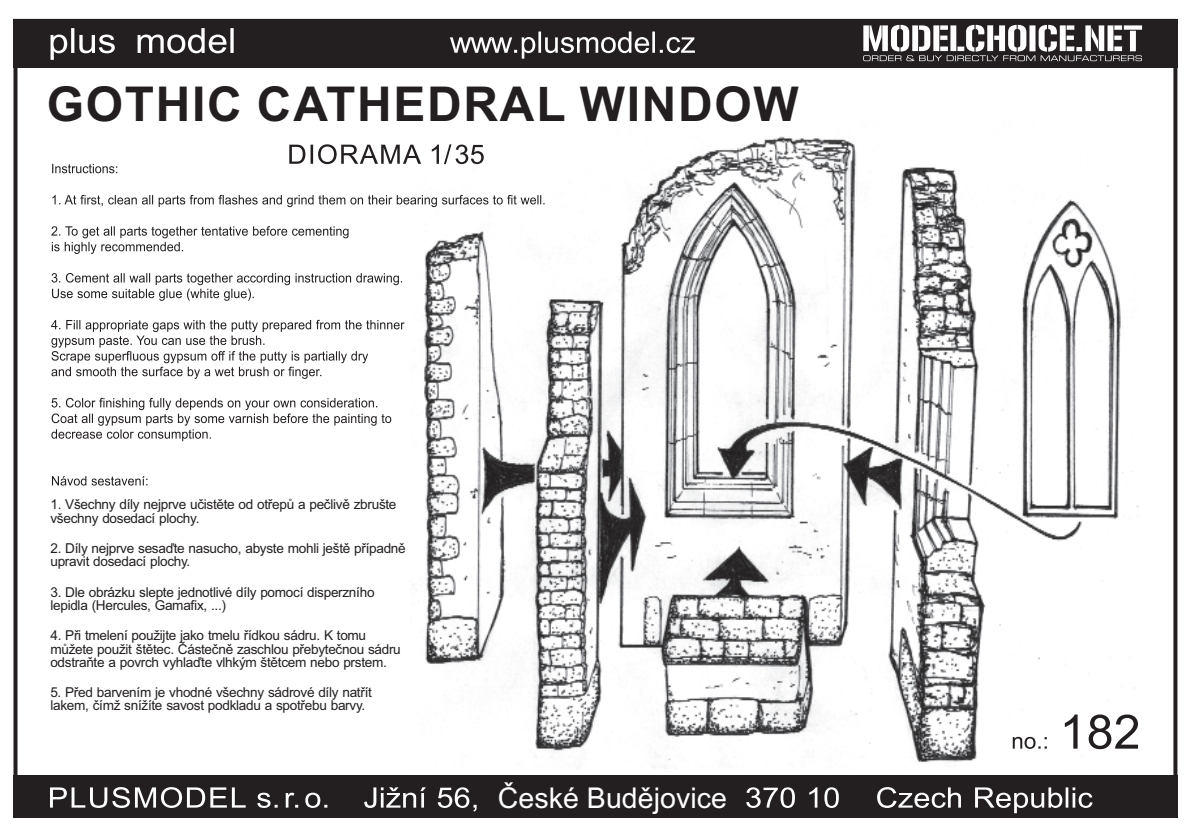
<style>
.page{position:relative;width:1191px;height:840px;background:#fff}
.page>*{position:absolute;margin:0;border:0;box-sizing:border-box;transform-origin:0 0}
.t1{font:700 48px "Arial";letter-spacing:.035em;color:#231f20}
.t2{font:28.6px "Arial";color:#fff}
.t3{font:13.6px/13.2px "Arial";letter-spacing:-.02em;color:#231f20}
</style>
<div class="page">
<img style="left:413px;top:136px;width:725px;height:627px">
<div style="left:13px;top:775px;width:1164px;height:42px;background:#231f20"></div>
<div style="left:13px;top:19px;width:1164px;height:48px;background:#231f20"></div>
<svg style="left:51px;top:28px;width:64px;height:32px"></svg>
<svg style="left:138px;top:28px;width:96px;height:25px"></svg>
<svg style="left:450px;top:32px;width:245px;height:27px"></svg>
<svg style="left:52px;top:164px;width:65px;height:9px"></svg>
<svg style="left:52px;top:195px;width:492px;height:12px"></svg>
<svg style="left:51px;top:226px;width:297px;height:28px"></svg>
<svg style="left:52px;top:273px;width:350px;height:27px"></svg>
<svg style="left:51px;top:319px;width:353px;height:59px"></svg>
<svg style="left:51px;top:397px;width:340px;height:44px"></svg>
<svg style="left:52px;top:476px;width:95px;height:9px"></svg>
<svg style="left:1012px;top:736px;width:34px;height:12px"></svg>
<svg style="left:1064px;top:714px;width:74px;height:34px"></svg>
<svg style="left:863px;top:25px;width:279px;height:36px"></svg>
<svg style="left:289px;top:144px;width:195px;height:20px"></svg>
<svg style="left:50px;top:787px;width:1042px;height:27px"></svg>
<h1 class="t1" style="left:47px;top:86px;width:753px">GOTHIC CATHEDRAL WINDOW</h1>
<p class="t3" style="left:50px;top:499px;width:347px">1. Všechny díly nejprve učistěte od otřepů a pečlivě zbrušte všechny dosedací plochy.</p>
<p class="t3" style="left:50px;top:542px;width:357px">2. Díly nejprve sesaďte nasucho, abyste mohli ještě případně upravit dosedací plochy.</p>
<p class="t3" style="left:50px;top:586px;width:326px">3. Dle obrázku slepte jednotlivé díly pomocí disperzního lepidla (Hercules, Gamafix, ...)</p>
<p class="t3" style="left:50px;top:629px;width:352px">4. Při tmelení použijte jako tmelu řídkou sádru. K tomu můžete použit štětec. Částečně zaschlou přebytečnou sádru odstraňte a povrch vyhlaďte vlhkým štětcem nebo prstem.</p>
<p class="t3" style="left:50px;top:686px;width:323px">5. Před barvením je vhodné všechny sádrové díly natřít lakem, čímž snížíte savost podkladu a spotřebu barvy.</p>
<h2 class="t2" style="left:498px;top:786px;width:230px">České Budějovice</h2>
</div>
